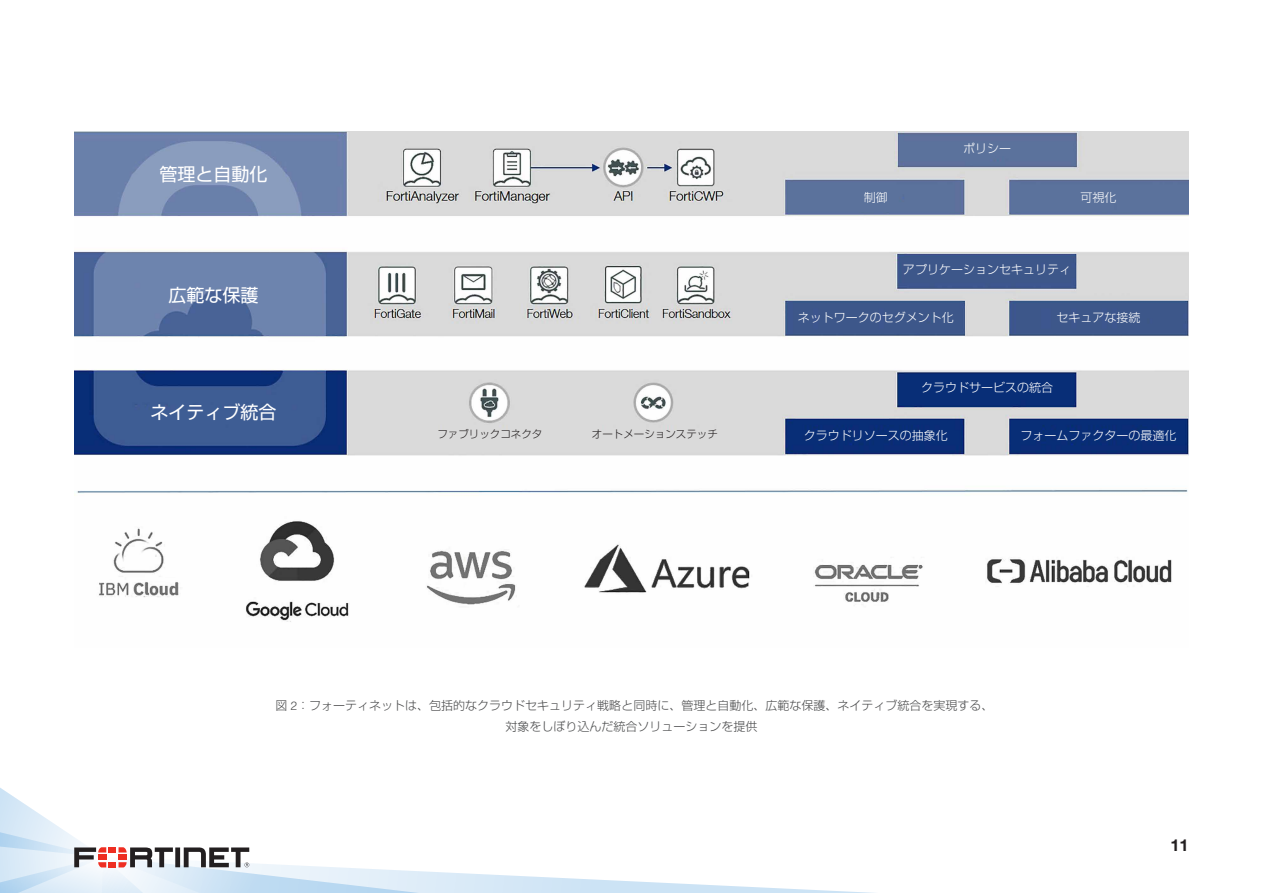
<style>
.page{position:relative;width:1263px;height:893px;background:#fff}
.page>*{position:absolute;margin:0;border:0;box-sizing:border-box;transform-origin:0 0}
.t1{font:18px "Shin Go Pro";color:#fff}
.t2{font:700 16.5px "Helvetica Neue LT Pro";color:#231f20}
.t3{font:300 12px/21px "Shin Go Pro";color:#4b4c4d;text-align:center}
.t4{font:300 12px "Shin Go Pro";color:#fff}
.t5{font:300 10.5px "Shin Go Pro";color:#231f20}
.s1{font-family:"Helvetica"}
</style>
<div class="page">
<img style="left:74px;top:131px;width:1115px;height:491px">
<svg style="left:0;top:788px;width:874px;height:105px"></svg>
<h1 class="t1" style="left:160px;top:159px;width:109px">管理と自動化</h1>
<h1 class="t1" style="left:169px;top:280px;width:91px">広範な保護</h1>
<h1 class="t1" style="left:151px;top:397px;width:127px">ネイティブ統合</h1>
<p class="t5" style="left:437px;top:425px;width:106px">ファブリックコネクタ</p>
<p class="t5" style="left:592px;top:425px;width:127px">オートメーションステッチ</p>
<p class="t4" style="left:864px;top:187px;width:25px">制御</p>
<p class="t4" style="left:963px;top:139px;width:49px">ポリシー</p>
<p class="t4" style="left:1080px;top:187px;width:37px">可視化</p>
<p class="t4" style="left:903px;top:260px;width:169px">アプリケーションセキュリティ</p>
<p class="t4" style="left:798px;top:308px;width:157px">ネットワークのセグメント化</p>
<p class="t4" style="left:1056px;top:308px;width:85px">セキュアな接続</p>
<p class="t4" style="left:921px;top:378px;width:133px">クラウドサービスの統合</p>
<p class="t4" style="left:804px;top:426px;width:145px">クラウドリソースの抽象化</p>
<p class="t4" style="left:1020px;top:426px;width:157px">フォームファクターの最適化</p>
<p class="t3" style="left:276px;top:694px;width:719px">図 <span class="s1">2</span>：フォーティネットは、包括的なクラウドセキュリティ戦略と同時に、管理と自動化、広範な保護、ネイティブ統合を実現する、対象をしぼり込んだ統合ソリューションを提供</p>
<h2 class="t2" style="left:1170px;top:835px;width:20px">11</h2>
</div>
